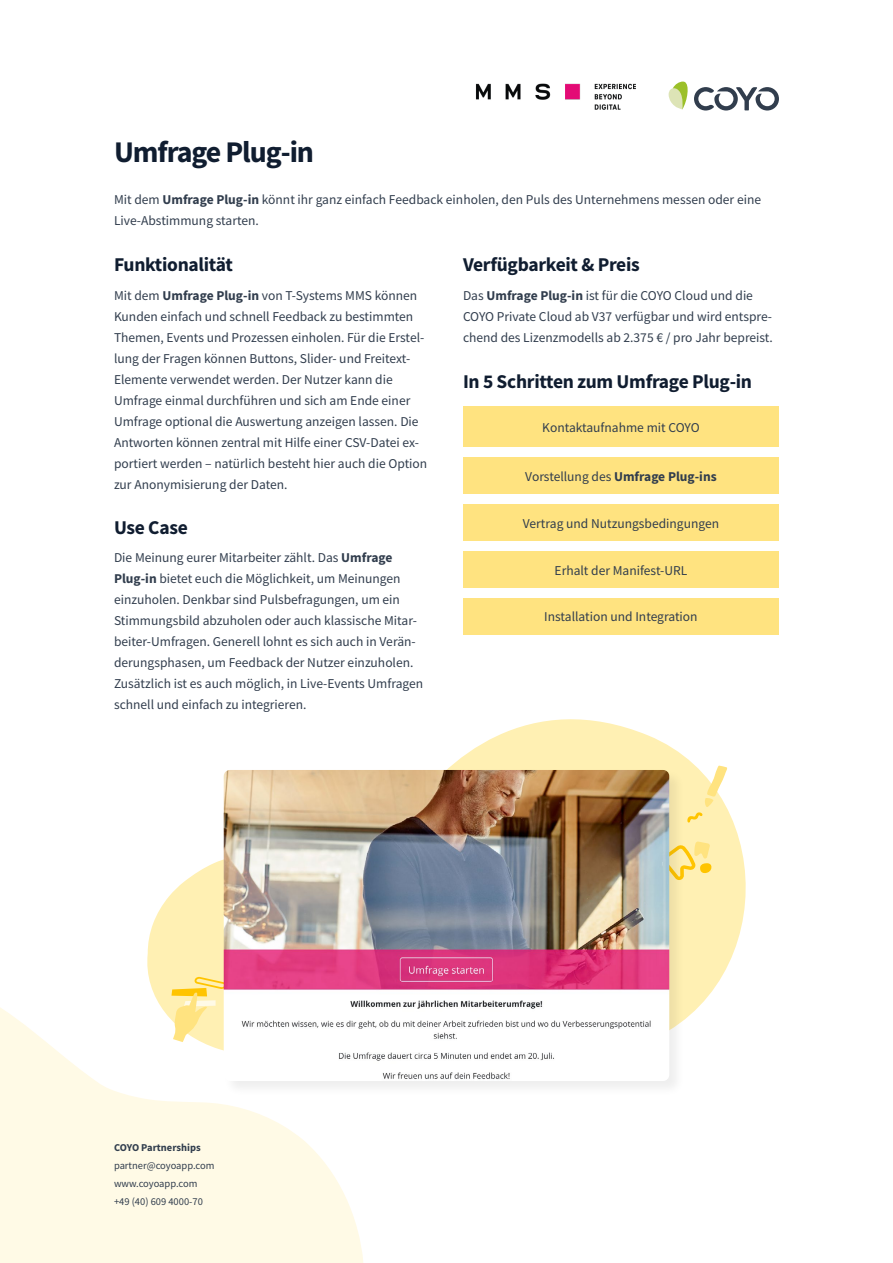
<style>
.page{position:relative;width:893px;height:1263px;background:#fff}
.page>*{position:absolute;margin:0;border:0;box-sizing:border-box;transform-origin:0 0}
.t1{font:700 30px "Source Sans Pro";letter-spacing:-.035em;color:#101d30}
.t2{font:700 19.5px "Source Sans Pro";letter-spacing:-.015em;color:#101d30}
.t3{font:13.5px/21px "Source Sans Pro";color:#313d4d}
.t4{font:700 13.5px "Source Sans Pro";color:#313d4d}
.t5{font:10.5px/18px "Source Sans Pro";color:#313d4d}
.t6{font:700 10.5px "Source Sans Pro";color:#313d4d}
.s1{font-weight:700}
.s2{font-weight:400}
</style>
<div class="page">
<svg style="left:669px;top:82px;width:110px;height:29px"></svg>
<div style="left:463px;top:407px;width:316px;height:40px;background:#ffe380"></div>
<div style="left:463px;top:457px;width:316px;height:37px;background:#ffe380"></div>
<div style="left:463px;top:551px;width:316px;height:37px;background:#ffe380"></div>
<div style="left:463px;top:504px;width:316px;height:37px;background:#ffe380"></div>
<div style="left:463px;top:598px;width:316px;height:37px;background:#ffe380"></div>
<svg style="left:0;top:1007px;width:363px;height:256px;fill:#fffae6"></svg>
<svg style="left:143px;top:719px;width:603px;height:351px"></svg>
<svg style="left:171px;top:977px;width:52px;height:65px;background:#ffe99a"></svg>
<svg style="left:686px;top:841px;width:26px;height:39px"></svg>
<svg style="left:687px;top:765px;width:40px;height:57px"></svg>
<div style="left:223px;top:769px;width:463px;height:328px;background:#000;opacity:.07"></div>
<img style="left:224px;top:770px;width:445px;height:311px">
<img style="left:476px;top:83px;width:160px;height:27px">
<h1 class="t1" style="left:114px;top:132px;width:202px">Umfrage Plug-in</h1>
<p class="t3" style="left:114px;top:189px;width:649px">Mit dem <span class="s1">Umfrage Plug-in</span> könnt ihr ganz einfach Feedback einholen, den Puls des Unternehmens messen oder eine<br>Live-Abstimmung starten.</p>
<h2 class="t2" style="left:114px;top:252px;width:120px">Funktionalität</h2>
<p class="t3" style="left:114px;top:285px;width:315px">Mit dem <span class="s1">Umfrage Plug-in</span> von T-Systems MMS können Kunden einfach und schnell Feedback zu bestimmten Themen, Events und Prozessen einholen. Für die Erstel&shy;lung der Fragen können Buttons, Slider- und Freitext-Elemente verwendet werden. Der Nutzer kann die Umfrage einmal durchführen und sich am Ende einer Umfrage optional die Auswertung anzeigen lassen. Die Antworten können zentral mit Hilfe einer CSV-Datei ex&shy;portiert werden – natürlich besteht hier auch die Option zur Anonymisierung der Daten.</p>
<h2 class="t2" style="left:114px;top:514px;width:75px">Use Case</h2>
<p class="t3" style="left:114px;top:547px;width:311px">Die Meinung eurer Mitarbeiter zählt. Das <span class="s1">Umfrage Plug-in</span> bietet euch die Möglichkeit, um Meinungen einzuholen. Denkbar sind Pulsbefragungen, um ein Stimmungsbild abzuholen oder auch klassische Mitar&shy;beiter-Umfragen. Generell lohnt es sich auch in Verän&shy;derungsphasen, um Feedback der Nutzer einzuholen.<br>Zusätzlich ist es auch möglich, in Live-Events Umfragen schnell und einfach zu integrieren.</p>
<h2 class="t2" style="left:463px;top:252px;width:178px">Verfügbarkeit &amp; Preis</h2>
<p class="t3" style="left:463px;top:285px;width:311px">Das <span class="s1">Umfrage Plug-in</span> ist für die COYO Cloud und die<br>COYO Private Cloud ab V37 verfügbar und wird entspre&shy;chend des Lizenzmodells ab 2.375 € / pro Jahr bepreist.</p>
<h2 class="t2" style="left:463px;top:368px;width:291px">In 5 Schritten zum Umfrage Plug-in</h2>
<p class="t3" style="left:542px;top:417px;width:159px">Kontaktaufnahme mit COYO</p>
<p class="t4" style="left:525px;top:467px;width:193px"><span class="s2">Vorstellung des</span> Umfrage Plug-ins</p>
<p class="t3" style="left:523px;top:513px;width:198px">Vertrag und Nutzungsbedingungen</p>
<p class="t3" style="left:555px;top:559px;width:134px">Erhalt der Manifest-URL</p>
<p class="t3" style="left:544px;top:606px;width:155px">Installation und Integration</p>
<p class="t6" style="left:114px;top:1140px;width:88px">COYO Partnerships</p>
<p class="t5" style="left:114px;top:1156px;width:102px">partner@coyoapp.com www.coyoapp.com +49 (40) 609 4000-70</p>
</div>
